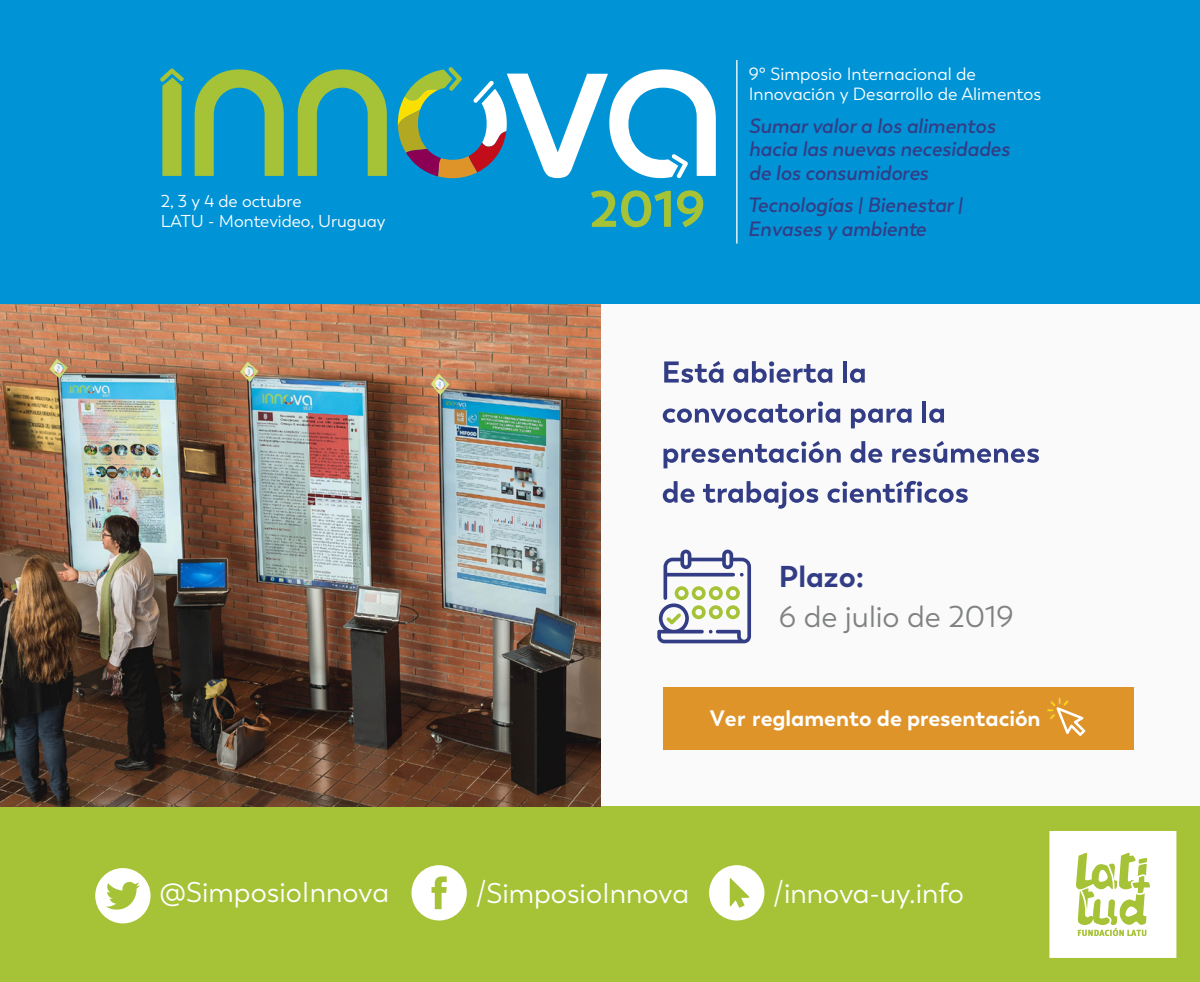
<style>
.page{position:relative;width:1200px;height:982px;background:#fff}
.page>*{position:absolute;margin:0;border:0;box-sizing:border-box;transform-origin:0 0}
.t1{font:700 51.2px "Trenda";color:#a6c236}
.t2{font:30px "Trenda";color:#808282}
.t3{font:700 30px "Trenda";color:#333d85}
.t4{font:28.4px "Trenda";color:#fff}
.t5{font:700 22.2px "Trenda";color:#fff}
.t6{font:italic 600 20.6px/23.4px "Trenda";color:#333d85}
.t7{font:17.6px/19.8px "Trenda";color:#fff}
.t8{font:17.2px/19.2px "Trenda";color:#fff}
</style>
<div class="page">
<div style="left:601px;top:304px;width:599px;height:503px;background:#fafafa"></div>
<div style="left:1px;top:0;width:1199px;height:304px;background:#0094d6"></div>
<div style="left:1px;top:807px;width:1199px;height:175px;background:#a6c236"></div>
<svg style="left:664px;top:361px;width:59px;height:22px"></svg>
<svg style="left:733px;top:361px;width:99px;height:22px"></svg>
<hr style="left:843px;top:361px;width:4px;height:22px;background:#333d85">
<svg style="left:850px;top:368px;width:15px;height:15px"></svg>
<svg style="left:663px;top:401px;width:177px;height:22px"></svg>
<svg style="left:851px;top:408px;width:61px;height:20px"></svg>
<hr style="left:922px;top:401px;width:4px;height:22px;background:#333d85">
<svg style="left:929px;top:408px;width:15px;height:15px"></svg>
<svg style="left:664px;top:441px;width:177px;height:27px"></svg>
<svg style="left:850px;top:441px;width:32px;height:22px"></svg>
<svg style="left:892px;top:441px;width:147px;height:22px"></svg>
<svg style="left:663px;top:481px;width:32px;height:22px"></svg>
<svg style="left:703px;top:481px;width:115px;height:28px"></svg>
<svg style="left:828px;top:481px;width:140px;height:22px"></svg>
<div style="left:95px;top:868px;width:56px;height:55px;background:#fff;border-radius:50%"></div>
<svg style="left:106px;top:882px;width:34px;height:28px"></svg>
<div style="left:411px;top:865px;width:56px;height:56px;background:#fff;border-radius:50%"></div>
<svg style="left:432px;top:876px;width:15px;height:33px"></svg>
<svg style="left:1049px;top:831px;width:127px;height:127px;background:#eff4db"></svg>
<div style="left:709px;top:865px;width:55px;height:56px;background:#fff;border-radius:50%"></div>
<svg style="left:730px;top:878px;width:19px;height:30px"></svg>
<svg style="left:195px;top:69px;width:89px;height:107px"></svg>
<svg style="left:298px;top:69px;width:89px;height:107px"></svg>
<svg style="left:160px;top:68px;width:24px;height:108px"></svg>
<svg style="left:398px;top:67px;width:318px;height:111px"></svg>
<hr style="left:736px;top:60px;width:2px;height:184px;background:#fff">
<img style="left:1px;top:304px;width:600px;height:503px">
<div style="left:663px;top:688px;width:470px;height:62px;background:#de9429"></div>
<svg style="left:1046px;top:697px;width:39px;height:39px"></svg>
<svg style="left:657px;top:550px;width:94px;height:93px"></svg>
<p class="t7" style="left:749px;top:65px;width:294px">9° Simposio Internacional de<br>Innovación y Desarrollo de Alimentos</p>
<p class="t8" style="left:161px;top:192px;width:226px">2, 3 y 4 de octubre<br>LATU - Montevideo, Uruguay</p>
<h1 class="t1" style="left:589px;top:177px;width:118px">2019</h1>
<p class="t6" style="left:749px;top:114px;width:262px">Sumar valor a los alimentos hacia las nuevas necesidades de los consumidores</p>
<p class="t6" style="left:748px;top:194px;width:216px">Tecnologías | Bienestar |<br>Envases y ambiente</p>
<h2 class="t3" style="left:779px;top:558px;width:87px">Plazo:</h2>
<h2 class="t2" style="left:779px;top:599px;width:236px">6 de julio de 2019</h2>
<p class="t5" style="left:710px;top:704px;width:332px">Ver reglamento de presentación</p>
<h3 class="t4" style="left:159px;top:876px;width:231px">@SimposioInnova</h3>
<h3 class="t4" style="left:476px;top:877px;width:215px">/SimposioInnova</h3>
<h3 class="t4" style="left:773px;top:877px;width:192px">/innova-uy.info</h3>
</div>
